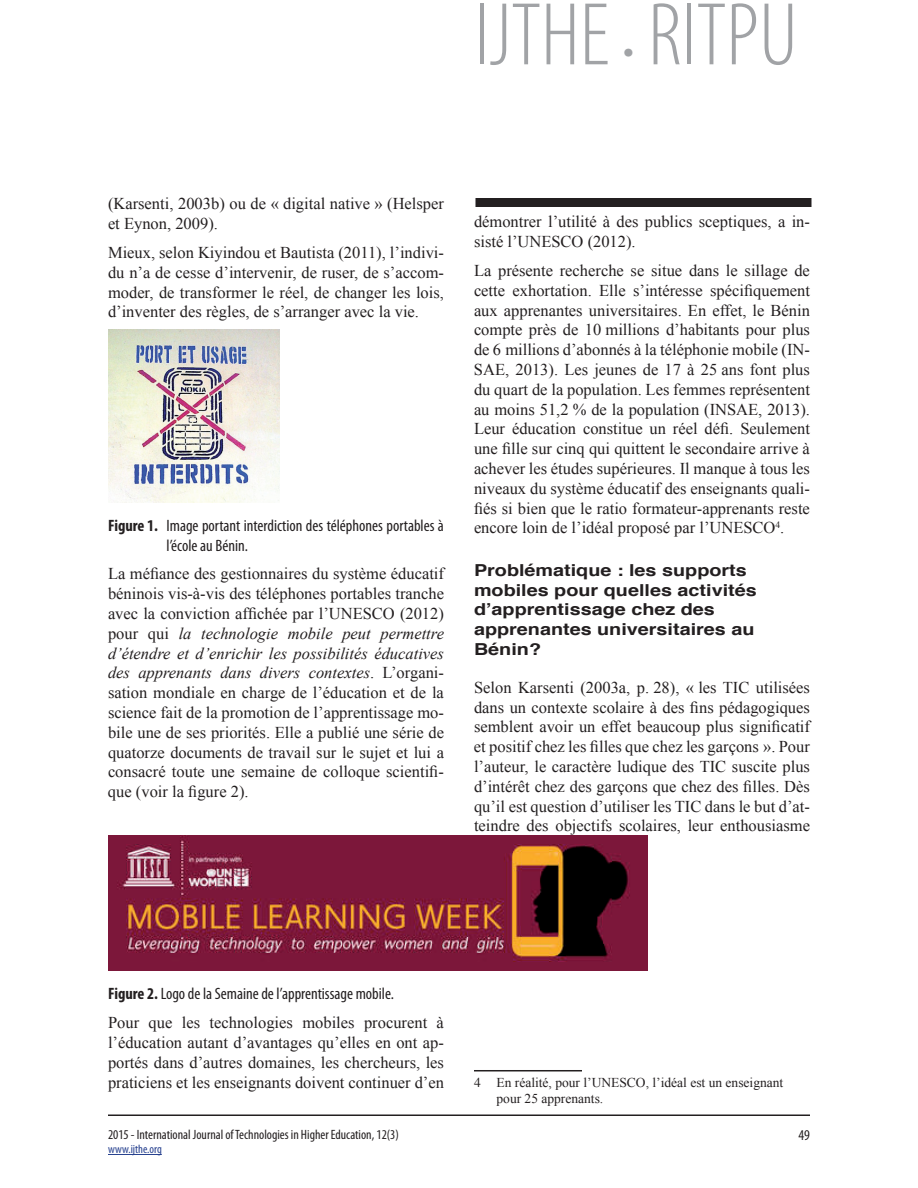
<style>
.page{position:relative;width:918px;height:1188px;background:#fff}
.page>*{position:absolute;margin:0;border:0;box-sizing:border-box;transform-origin:0 0}
.t1{font:300 condensed 90px "Myriad Pro";color:#a1a3a6}
.t2{font:16.5px/19.8px "Times New Roman";color:#231f20;text-align:justify}
.t3{font:condensed 16.5px/19.8px "Myriad Pro";color:#231f20}
.t4{font:700 16.5px/19.8px "Helvetica";color:#231f20;scale:1.2 1}
.t5{font:condensed 15px "Myriad Pro";color:#231f20}
.t6{font:condensed 13.5px "Myriad Pro";color:#231f20}
.t7{font:13.5px/16.2px "Times New Roman";color:#231f20}
.t8{font:condensed 12px "Myriad Pro";color:#253f8e}
.s1{font-size:45px}
.s2{font-weight:700}
.s3{font-style:italic}
</style>
<div class="page">
<hr style="left:108px;top:1114px;width:702px;height:2px;background:#231f20">
<hr style="left:108px;top:1154px;width:54px;height:1px;background:#253f8e">
<div style="left:476px;top:198px;width:336px;height:9px;background:#231f20"></div>
<img style="left:108px;top:330px;width:172px;height:172px">
<img style="left:108px;top:835px;width:540px;height:136px">
<hr style="left:474px;top:1070px;width:108px;height:1px;background:#231f20">
<h1 class="t1" style="left:474px;top:-19px;width:325px">IJTHE <span class="s1">•</span> RITPU</h1>
<p class="t2" style="left:108px;top:194px;width:337px">(Karsenti, 2003b) ou de « digital native » (Helsper et Eynon, 2009).</p>
<p class="t2" style="left:108px;top:242px;width:338px">Mieux, selon Kiyindou et Bautista (2011), l’indivi&shy;du n’a de cesse d’intervenir, de ruser, de s’accom&shy;moder, de transformer le réel, de changer les lois, d’inventer des règles, de s’arranger avec la vie.</p>
<p class="t3" style="left:166px;top:515px;width:279px;text-indent:-58px"><span class="s2">Figure 1.</span> Image portant interdiction des téléphones portables à l’école au Bénin.</p>
<p class="t2" style="left:108px;top:564px;width:338px">La méfiance des gestionnaires du système éducatif béninois vis-à-vis des téléphones portables tranche avec la conviction affichée par l’UNESCO (2012) pour qui <span class="s3">la technologie mobile peut permettre d’étendre et d’enrichir les possibilités éducatives des apprenants dans divers contextes</span>. L’organi&shy;sation mondiale en charge de l’éducation et de la science fait de la promotion de l’apprentissage mo&shy;bile une de ses priorités. Elle a publié une série de quatorze documents de travail sur le sujet et lui a consacré toute une semaine de colloque scientifi&shy;que (voir la figure 2).</p>
<p class="t2" style="left:474px;top:212px;width:337px">démontrer l’utilité à des publics sceptiques, a in&shy;sisté l’UNESCO (2012).</p>
<p class="t2" style="left:474px;top:260px;width:338px">La présente recherche se situe dans le sillage de cette exhortation. Elle s’intéresse spécifiquement aux apprenantes universitaires. En effet, le Bénin compte près de 10 millions d’habitants pour plus de 6 millions d’abonnés à la téléphonie mobile (IN-SAE, 2013). Les jeunes de 17 à 25 ans font plus du quart de la population. Les femmes représentent au moins 51,2 % de la population (INSAE, 2013).<br>Leur éducation constitue un réel défi. Seulement une fille sur cinq qui quittent le secondaire arrive à achever les études supérieures. Il manque à tous les niveaux du système éducatif des enseignants quali&shy;fiés si bien que le ratio formateur-apprenants reste encore loin de l’idéal proposé par l’UNESCO .</p>
<p class="t4" style="left:474px;top:559px;width:237px">Problématique : les supports mobiles pour quelles activités d’apprentissage chez des apprenantes universitaires au<br>Bénin?</p>
<p class="t2" style="left:474px;top:677px;width:338px">Selon Karsenti (2003a, p. 28), « les TIC utilisées dans un contexte scolaire à des fins pédagogiques semblent avoir un effet beaucoup plus significatif et positif chez les filles que chez les garçons ». Pour l’auteur, le caractère ludique des TIC suscite plus d’intérêt chez des garçons que chez des filles. Dès qu’il est question d’utiliser les TIC dans le but d’at&shy;teindre des objectifs scolaires, leur enthousiasme</p>
<p class="t3" style="left:108px;top:984px;width:288px"><span class="s2">Figure 2.</span> Logo de la Semaine de l’apprentissage mobile.</p>
<p class="t2" style="left:108px;top:1013px;width:338px">Pour que les technologies mobiles procurent à l’éducation autant d’avantages qu’elles en ont ap&shy;portés dans d’autres domaines, les chercheurs, les praticiens et les enseignants doivent continuer d’en</p>
<p class="t6" style="left:108px;top:1126px;width:292px">2015 - International Journal of Technologies in Higher Education, 12(3)</p>
<p class="t8" style="left:108px;top:1142px;width:55px">www.ijthe.org</p>
<p class="t7" style="left:496px;top:1074px;width:288px">En réalité, pour l’UNESCO, l’idéal est un enseignant pour 25 apprenants.</p>
<p class="t5" style="left:798px;top:1126px;width:13px">49</p>
</div>
